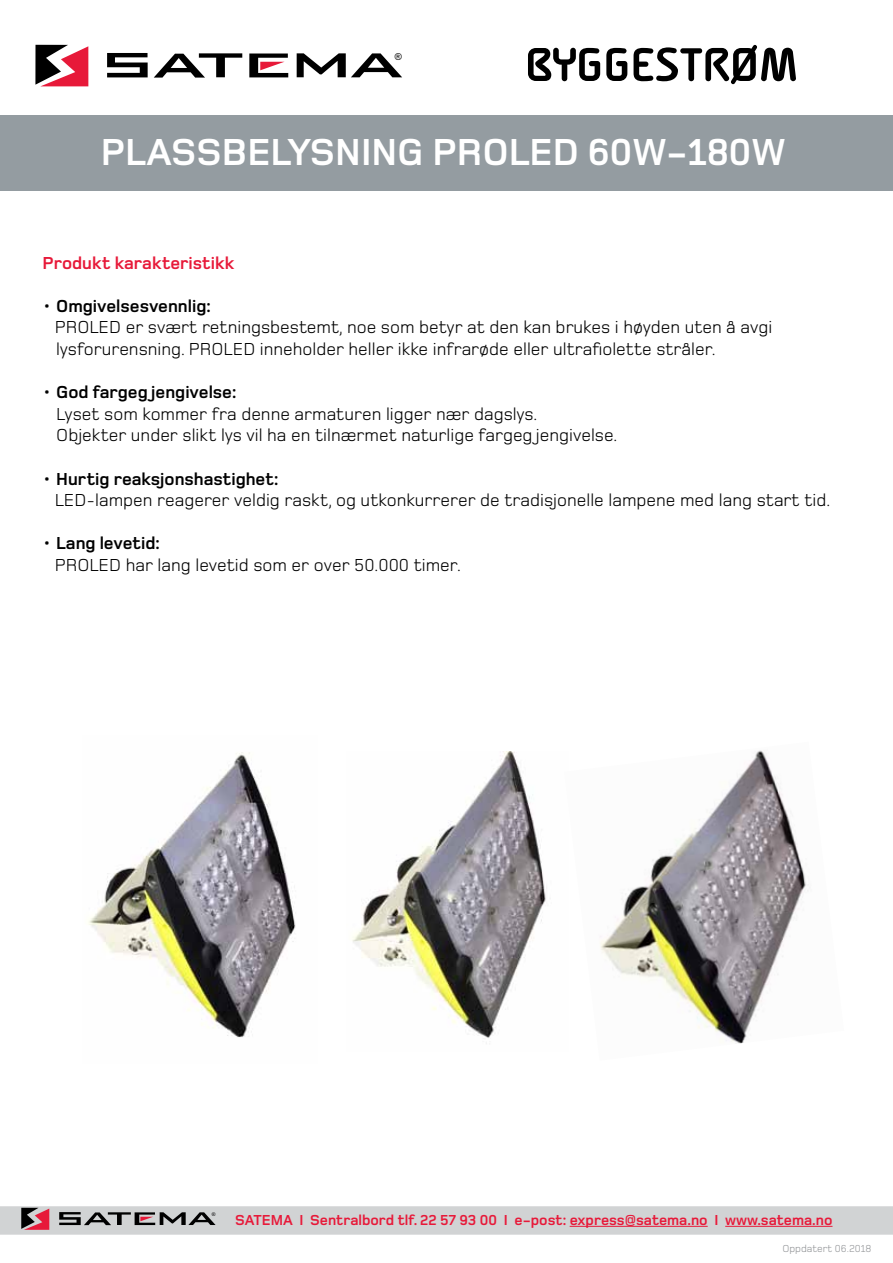
<style>
.page{position:relative;width:893px;height:1263px;background:#fff}
.page>*{position:absolute;margin:0;border:0;box-sizing:border-box;transform-origin:0 0}
.t1{font:700 51px "Alega";color:#000}
.t2{font:700 39px "Foundry Monoline";color:#fff}
.t3{font:18px/21.6px "Foundry Monoline";color:#000}
.t4{font:700 18px "Foundry Monoline";color:#e71939}
.t5{font:700 15px "Foundry Monoline";color:#e71939}
.t6{font:10.5px "Foundry Monoline";color:#939598}
.t7{font:9.6px "Arial";color:#000}
.t8{font:5.1px "Arial";color:#000}
.s1{font-weight:700}
</style>
<div class="page">
<svg style="left:35px;top:45px;width:53px;height:41px"></svg>
<svg style="left:107px;top:53px;width:41px;height:24px"></svg>
<svg style="left:154px;top:53px;width:88px;height:25px"></svg>
<svg style="left:297px;top:53px;width:105px;height:24px"></svg>
<svg style="left:249px;top:54px;width:39px;height:23px"></svg>
<svg style="left:0;top:1206px;width:893px;height:29px;background:#c9c8ca"></svg>
<hr style="left:570px;top:1226px;width:138px;height:1px;background:#e71939">
<hr style="left:725px;top:1226px;width:107px;height:1px;background:#e71939">
<img style="left:352px;top:751px;width:195px;height:293px">
<div style="left:0;top:115px;width:893px;height:76px;background:#949ca1"></div>
<img style="left:600px;top:750px;width:209px;height:294px">
<img style="left:88px;top:752px;width:208px;height:286px">
<p class="t7" style="left:395px;top:50px;width:9px">®</p>
<h1 class="t1" style="left:525px;top:38px;width:275px">BYGGESTRØM</h1>
<h2 class="t2" style="left:101px;top:131px;width:687px">PLASSbelysning proled 60W-180W</h2>
<p class="t4" style="left:43px;top:253px;width:194px">Produkt karakteristikk</p>
<p class="t3" style="left:55px;top:295px;width:719px;text-indent:-12px">• <span class="s1">Omgivelsesvennlig:<br></span>PROLED er svært retningsbestemt, noe som betyr at den kan brukes i høyden uten å avgi lysforurensning. PROLED inneholder heller ikke infrarøde eller ultrafiolette stråler.</p>
<p class="t3" style="left:56px;top:381px;width:562px;text-indent:-14px">• <span class="s1">God fargeg jengivelse:<br></span>Lyset som kommer fra denne armaturen ligger nær dagslys.<br>Objekter under slikt lys vil ha en tilnærmet naturlige fargeg jengivelse.</p>
<p class="t3" style="left:55px;top:468px;width:777px;text-indent:-12px">• <span class="s1">Hurtig reaksjonshastighet:<br></span>LED-lampen reagerer veldig raskt, og utkonkurrerer de tradisjonelle lampene med lang start tid.</p>
<p class="t3" style="left:55px;top:533px;width:408px;text-indent:-12px">• <span class="s1">Lang levetid:<br></span>PROLED har lang levetid som er over 50.000 timer.</p>
<p class="t8" style="left:212px;top:1210px;width:5px">®</p>
<p class="t5" style="left:235px;top:1212px;width:599px">SATEMA I Sentralbord tlf. 22 57 93 00 I e-post: express@satema.no I www.satema.no</p>
<p class="t6" style="left:782px;top:1243px;width:91px">Oppdatert 06.2018</p>
</div>
